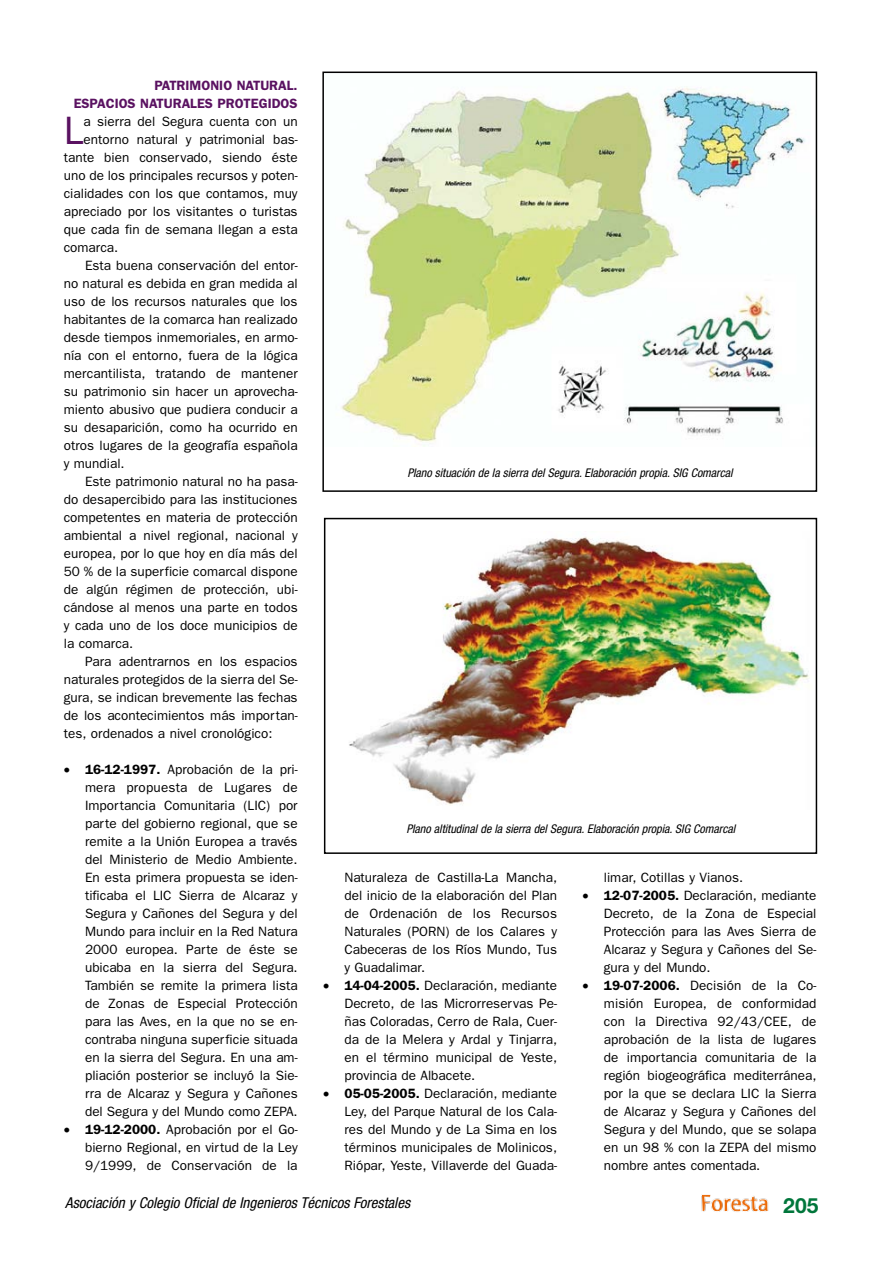
<style>
.page{position:relative;width:893px;height:1263px;background:#fff}
.page>*{position:absolute;margin:0;border:0;box-sizing:border-box;transform-origin:0 0}
.t1{font:39.75px "Franklin Gothic";color:#5a1261}
.t2{font:700 21px "Helvetica Neue";color:#00763b}
.t3{font:italic condensed 15px "Helvetica Neue";color:#000}
.t4{font:13.5px/18px "Franklin Gothic";color:#000;text-align:justify}
.t5{font:600 13.5px "Franklin Gothic";color:#5a1261}
.t6{font:italic condensed 12px "Helvetica Neue";color:#000}
.s1{font-weight:600}
</style>
<div class="page">
<img style="left:701px;top:1195px;width:67px;height:17px">
<img style="left:341px;top:87px;width:465px;height:359px">
<div style="left:322px;top:72px;width:495px;height:420px;border:2px solid #000"></div>
<img style="left:349px;top:537px;width:460px;height:268px">
<div style="left:324px;top:518px;width:493px;height:336px;border:2px solid #000"></div>
<p class="t5" style="left:154px;top:78px;width:10px">PATRIMONIO</p>
<p class="t5" style="left:237px;top:78px;width:4px">NATURAL</p>
<p class="t5" style="left:294px;top:78px;width:6px">.</p>
<p class="t5" style="left:74px;top:96px;width:49px">ESPACIOS</p>
<p class="t5" style="left:140px;top:96px;width:3px">NATURALES</p>
<p class="t5" style="left:217px;top:96px;width:10px">PROTE</p>
<p class="t5" style="left:259px;top:96px;width:18px">GIDOS</p>
<p class="t1" style="left:64px;top:108px;width:21px">L</p>
<p class="t4" style="left:84px;top:112px;width:215px">a sierra del Segura cuenta con un</p>
<p class="t4" style="left:84px;top:130px;width:215px">entorno natural y patrimonial bas-</p>
<p class="t4" style="left:64px;top:148px;width:235px">tante bien conservado, siendo éste</p>
<p class="t4" style="left:64px;top:166px;width:235px">uno de los principales recursos y poten-</p>
<p class="t4" style="left:64px;top:184px;width:235px">cialidades con los que contamos, muy</p>
<p class="t4" style="left:64px;top:202px;width:235px">apreciado por los visitantes o turistas</p>
<p class="t4" style="left:64px;top:220px;width:235px">que cada fin de semana llegan a esta</p>
<p class="t4" style="left:64px;top:238px;width:56px">comarca.</p>
<p class="t4" style="left:85px;top:256px;width:214px">Esta buena conservación del entor-</p>
<p class="t4" style="left:64px;top:274px;width:235px">no natural es debida en gran medida al</p>
<p class="t4" style="left:64px;top:292px;width:235px">uso de los recursos naturales que los</p>
<p class="t4" style="left:64px;top:310px;width:235px">habitantes de la comarca han realizado</p>
<p class="t4" style="left:64px;top:328px;width:235px">desde tiempos inmemoriales, en armo-</p>
<p class="t4" style="left:64px;top:346px;width:235px">nía con el entorno, fuera de la lógica</p>
<p class="t4" style="left:64px;top:364px;width:235px">mercantilista, tratando de mantener</p>
<p class="t4" style="left:64px;top:382px;width:235px">su patrimonio sin hacer un aprovecha-</p>
<p class="t4" style="left:64px;top:400px;width:235px">miento abusivo que pudiera conducir a</p>
<p class="t4" style="left:64px;top:418px;width:235px">su desaparición, como ha ocurrido en</p>
<p class="t4" style="left:64px;top:436px;width:235px">otros lugares de la geografía española</p>
<p class="t4" style="left:64px;top:454px;width:62px">y mundial.</p>
<p class="t4" style="left:85px;top:472px;width:214px">Este patrimonio natural no ha pasa-</p>
<p class="t4" style="left:64px;top:490px;width:235px">do desapercibido para las instituciones</p>
<p class="t4" style="left:64px;top:508px;width:235px">competentes en materia de protección</p>
<p class="t4" style="left:64px;top:526px;width:235px">ambiental a nivel regional, nacional y</p>
<p class="t4" style="left:64px;top:544px;width:235px">europea, por lo que hoy en día más del</p>
<p class="t4" style="left:64px;top:562px;width:235px">50 % de la superficie comarcal dispone</p>
<p class="t4" style="left:64px;top:580px;width:235px">de algún régimen de protección, ubi-</p>
<p class="t4" style="left:64px;top:598px;width:235px">cándose al menos una parte en todos</p>
<p class="t4" style="left:64px;top:616px;width:235px">y cada uno de los doce municipios de</p>
<p class="t4" style="left:64px;top:634px;width:71px">la comarca.</p>
<p class="t4" style="left:85px;top:652px;width:214px">Para adentrarnos en los espacios</p>
<p class="t4" style="left:64px;top:670px;width:235px">naturales protegidos de la sierra del Se-</p>
<p class="t4" style="left:64px;top:688px;width:235px">gura, se indican brevemente las fechas</p>
<p class="t4" style="left:64px;top:706px;width:235px">de los acontecimientos más importan-</p>
<p class="t4" style="left:64px;top:724px;width:210px">tes, ordenados a nivel cronológico:</p>
<p class="t4" style="left:85px;top:760px;width:214px;text-indent:-21px">• <span class="s1">16-12-1997.</span> Aprobación de la pri&shy;mera propuesta de Lugares de Importancia Comunitaria (LIC) por parte del gobierno regional, que se remite a la Unión Europea a través del Ministerio de Medio Ambiente.<br>En esta primera propuesta se iden&shy;tificaba el LIC Sierra de Alcaraz y Segura y Cañones del Segura y del Mundo para incluir en la Red Natura 2000 europea. Parte de éste se ubicaba en la sierra del Segura.<br>También se remite la primera lista de Zonas de Especial Protección para las Aves, en la que no se en&shy;contraba ninguna superficie situada en la sierra del Segura. En una am&shy;pliación posterior se incluyó la Sie&shy;rra de Alcaraz y Segura y Cañones del Segura y del Mundo como ZEPA.</p>
<p class="t4" style="left:85px;top:1120px;width:214px;text-indent:-21px">• <span class="s1">19-12-2000.</span> Aprobación por el Go&shy;bierno Regional, en virtud de la Ley 9/1999, de Conservación de la</p>
<p class="t6" style="left:407px;top:466px;width:327px">Plano situación de la sierra del Segura. Elaboración propia. SIG Comarcal</p>
<p class="t6" style="left:406px;top:822px;width:330px">Plano altitudinal de la sierra del Segura. Elaboración propia. SIG Comarcal</p>
<p class="t4" style="left:344px;top:868px;width:214px">Naturaleza de Castilla-La Mancha, del inicio de la elaboración del Plan de Ordenación de los Recursos Naturales (PORN) de los Calares y Cabeceras de los Ríos Mundo, Tus y Guadalimar.</p>
<p class="t4" style="left:344px;top:976px;width:214px;text-indent:-21px">• <span class="s1">14-04-2005.</span> Declaración, mediante Decreto, de las Microrreservas Pe&shy;ñas Coloradas, Cerro de Rala, Cuer&shy;da de la Melera y Ardal y Tinjarra, en el término municipal de Yeste, provincia de Albacete.</p>
<p class="t4" style="left:344px;top:1084px;width:214px;text-indent:-21px">• <span class="s1">05-05-2005.</span> Declaración, mediante Ley, del Parque Natural de los Cala&shy;res del Mundo y de La Sima en los términos municipales de Molinicos, Riópar, Yeste, Villaverde del Guada-</p>
<p class="t4" style="left:604px;top:868px;width:141px">limar, Cotillas y Vianos.</p>
<p class="t4" style="left:604px;top:886px;width:214px;text-indent:-21px">• <span class="s1">12-07-2005.</span> Declaración, mediante Decreto, de la Zona de Especial Protección para las Aves Sierra de Alcaraz y Segura y Cañones del Se&shy;gura y del Mundo.</p>
<p class="t4" style="left:604px;top:976px;width:214px;text-indent:-21px">• <span class="s1">19-07-2006.</span> Decisión de la Co&shy;misión Europea, de conformidad con la Directiva 92/43/CEE, de aprobación de la lista de lugares de importancia comunitaria de la región biogeográfica mediterránea, por la que se declara LIC la Sierra de Alcaraz y Segura y Cañones del Segura y del Mundo, que se solapa en un 98 % con la ZEPA del mismo nombre antes comentada.</p>
<p class="t3" style="left:65px;top:1194px;width:346px">Asociación y Colegio Oficial de Ingenieros Técnicos Forestales</p>
<p class="t2" style="left:783px;top:1192px;width:37px">205</p>
</div>
